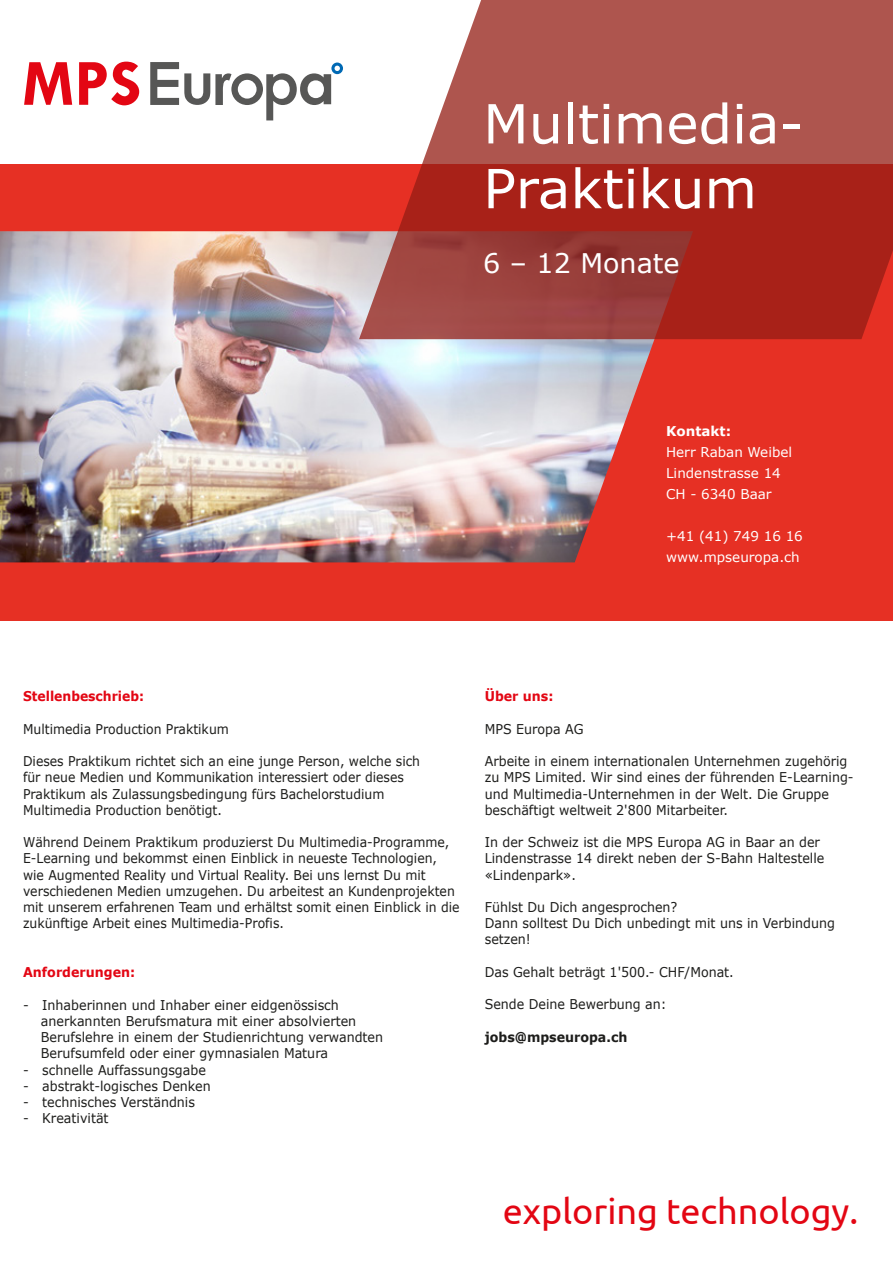
<style>
.page{position:relative;width:893px;height:1263px;background:#fff}
.page>*{position:absolute;margin:0;border:0;box-sizing:border-box;transform-origin:0 0}
.t1{font:54px/64.8px "Verdana";color:#fff}
.t2{font:36px "Ubuntu";color:#e30613}
.t3{font:27px "Verdana";color:#fff}
.t4{font:13.5px/16.2px "Verdana";color:#1d1d1b;scale:.94 1}
.t5{font:13.5px/16.2px "Verdana";color:#1d1d1b;scale:.92 1}
.t6{font:13.5px/21px "Verdana";color:#fff}
.t7{font:700 13.5px "Verdana";color:#e30613;scale:.94 1}
.t8{font:700 13.5px "Verdana";color:#1d1d1b;scale:.94 1}
.t9{font:700 13.5px "Verdana";color:#e30613;scale:.92 1}
.t10{font:700 13.5px "Verdana";color:#fff}
</style>
<div class="page">
<div style="left:0;top:164px;width:893px;height:456px;background:#e63024"></div>
<img style="left:0;top:231px;width:693px;height:331px">
<svg style="left:359px;top:0;width:534px;height:339px;background:#b1504a"></svg>
<svg style="left:24px;top:62px;width:48px;height:43px"></svg>
<svg style="left:79px;top:62px;width:60px;height:43px"></svg>
<svg style="left:150px;top:62px;width:193px;height:58px"></svg>
<h1 class="t1" style="left:483px;top:91px;width:322px">Multimedia-<br>Praktikum</h1>
<h3 class="t3" style="left:483px;top:245px;width:198px">6 – 12 Monate</h3>
<p class="t10" style="left:666px;top:422px;width:67px">Kontakt:</p>
<p class="t6" style="left:666px;top:442px;width:128px">Herr Raban Weibel<br>Lindenstrasse 14<br>CH - 6340 Baar</p>
<p class="t6" style="left:666px;top:526px;width:138px">+41 (41) 749 16 16 www.mpseuropa.ch</p>
<p class="t9" style="left:23px;top:687px;width:133px">Stellenbeschrieb:</p>
<p class="t5" style="left:23px;top:721px;width:225px">Multimedia Production Praktikum</p>
<p class="t5" style="left:23px;top:753px;width:433px">Dieses Praktikum richtet sich an eine junge Person, welche sich für neue Medien und Kommunikation interessiert oder dieses Praktikum als Zulassungsbedingung fürs Bachelorstudium Multimedia Production benötigt.</p>
<p class="t5" style="left:23px;top:834px;width:476px">Während Deinem Praktikum produzierst Du Multimedia-Programme, E-Learning und bekommst einen Einblick in neueste Technologien, wie Augmented Reality und Virtual Reality. Bei uns lernst Du mit verschiedenen Medien umzugehen. Du arbeitest an Kundenprojekten mit unserem erfahrenen Team und erhältst somit einen Einblick in die zukünftige Arbeit eines Multimedia-Profis.</p>
<p class="t7" style="left:23px;top:963px;width:121px">Anforderungen:</p>
<p class="t4" style="left:41px;top:996px;width:366px;text-indent:-18px">- Inhaberinnen und Inhaber einer eidgenössisch anerkannten Berufsmatura mit einer absolvierten Berufslehre in einem der Studienrichtung verwandten Berufsumfeld oder einer gymnasialen Matura</p>
<p class="t4" style="left:23px;top:1061px;width:196px">- schnelle Auffassungsgabe</p>
<p class="t4" style="left:23px;top:1077px;width:201px">- abstrakt-logisches Denken</p>
<p class="t4" style="left:23px;top:1094px;width:184px">- technisches Verständnis</p>
<p class="t4" style="left:23px;top:1110px;width:93px">- Kreativität</p>
<p class="t7" style="left:485px;top:687px;width:75px">Über uns:</p>
<p class="t4" style="left:485px;top:721px;width:107px">MPS Europa AG</p>
<p class="t4" style="left:485px;top:753px;width:394px">Arbeite in einem internationalen Unternehmen zugehörig zu MPS Limited. Wir sind eines der führenden E-Learning&shy;und Multimedia-Unternehmen in der Welt. Die Gruppe beschäftigt weltweit 2'800 Mitarbeiter.</p>
<p class="t4" style="left:485px;top:834px;width:363px">In der Schweiz ist die MPS Europa AG in Baar an der<br>Lindenstrasse 14 direkt neben der S-Bahn Haltestelle «Lindenpark».</p>
<p class="t4" style="left:485px;top:899px;width:374px">Fühlst Du Dich angesprochen?<br>Dann solltest Du Dich unbedingt mit uns in Verbindung setzen!</p>
<p class="t4" style="left:485px;top:964px;width:267px">Das Gehalt beträgt 1'500.- CHF/Monat.</p>
<p class="t4" style="left:485px;top:996px;width:195px">Sende Deine Bewerbung an:</p>
<p class="t8" style="left:485px;top:1027px;width:153px">jobs@mpseuropa.ch</p>
<h2 class="t2" style="left:503px;top:1189px;width:357px">exploring technology.</h2>
</div>
